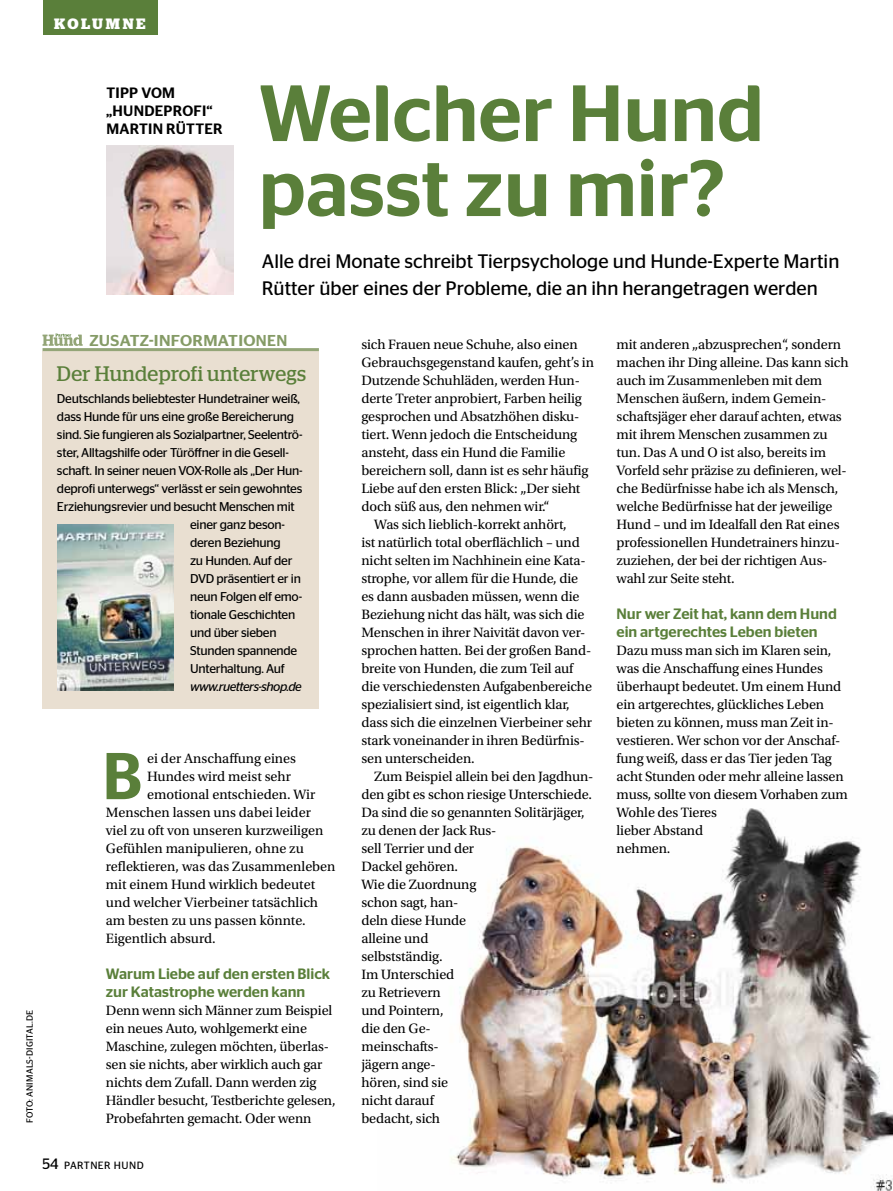
<style>
.page{position:relative;width:893px;height:1191px;background:#fff}
.page>*{position:absolute;margin:0;border:0;box-sizing:border-box;transform-origin:0 0}
.t1{font:500 79.5px/75px "Stag Sans";color:#5a7f3a}
.t2{font:500 66px "Stag Sans";color:#5a7f3a}
.t3{font:21px "Stag";letter-spacing:.015em;color:#5a7f3a}
.t4{font:19.5px/27px "Stag Sans";color:#000}
.t5{font:500 15.75px "Stag Sans";letter-spacing:.015em;color:#859b66;scale:1.06 1}
.t6{font:500 15px/18px "Stag Sans";color:#5a7f3a}
.t7{font:500 15px/18px "Stag Sans";letter-spacing:.02em;color:#000}
.t8{font:700 15px "Stag";letter-spacing:.165em;color:#fff}
.t9{font:14.25px/18px "Utopia Std";letter-spacing:-.01em;color:#000}
.t10{font:12.75px "Stag Sans";letter-spacing:-.02em;color:#000}
.t11{font:italic 12.75px "Stag Sans";letter-spacing:-.04em;color:#000}
.t12{font:10.5px "Stag Sans";color:#000}
.t13{font:9px "Stag Sans";letter-spacing:.02em;color:#000}
.s1{font-size:15px}
</style>
<div class="page">
<img style="left:451px;top:808px;width:442px;height:383px">
<div style="left:43px;top:0;width:115px;height:34px;background:#5a7f3a"></div>
<img style="left:106px;top:146px;width:128px;height:149px">
<div style="left:43px;top:351px;width:276px;height:358px;background:#e9dfd1"></div>
<hr style="left:43px;top:348px;width:276px;height:3px;background:#93a577">
<svg style="left:43px;top:334px;width:40px;height:12px"></svg>
<img style="left:57px;top:524px;width:116px;height:167px">
<p class="t8" style="left:54px;top:15px;width:93px">KOLUMNE</p>
<p class="t7" style="left:106px;top:84px;width:118px">Tipp vom „Hundeprofi“<br>Martin Rütter</p>
<h1 class="t1" style="left:259px;top:76px;width:506px">Welcher Hund passt zu mir?</h1>
<h3 class="t4" style="left:262px;top:247px;width:579px">Alle drei Monate schreibt Tierpsychologe und Hunde-Experte Martin<br>Rütter über eines der Probleme, die an ihn herangetragen werden</h3>
<p class="t5" style="left:89px;top:331px;width:186px">Zusatz-In formationen</p>
<h3 class="t3" style="left:57px;top:361px;width:251px">Der Hundeprofi unterwegs</h3>
<p class="t10" style="left:57px;top:391px;width:245px">Deutschlands beliebtester Hundetrainer weiß,</p>
<p class="t10" style="left:57px;top:409px;width:239px">dass Hunde für uns eine große Bereicherung</p>
<p class="t10" style="left:57px;top:427px;width:247px">sind. Sie fungieren als Sozialpartner, Seelentrö-</p>
<p class="t10" style="left:57px;top:445px;width:233px">ster, Alltagshilfe oder Türöffner in die Gesell-</p>
<p class="t10" style="left:57px;top:463px;width:247px">schaft. I n seiner neuen VOX-Rolle als „Der Hun-</p>
<p class="t10" style="left:57px;top:481px;width:247px">deprofi unterwegs“ verlässt er sein gewohntes</p>
<p class="t10" style="left:57px;top:499px;width:239px">Erziehungsrevier und besucht Menschen mit</p>
<p class="t10" style="left:190px;top:517px;width:96px">einer ganz beson-</p>
<p class="t10" style="left:190px;top:535px;width:92px">deren Beziehung</p>
<p class="t10" style="left:190px;top:553px;width:104px">zu Hunden. Auf der</p>
<p class="t10" style="left:190px;top:571px;width:112px">DVD präsentiert er in</p>
<p class="t10" style="left:190px;top:589px;width:114px">neun Folgen elf emo-</p>
<p class="t10" style="left:190px;top:607px;width:107px">tionale Geschichten</p>
<p class="t10" style="left:190px;top:625px;width:88px">und über sieben</p>
<p class="t10" style="left:190px;top:643px;width:109px">Stunden spannende</p>
<p class="t10" style="left:190px;top:661px;width:96px">Unterhaltung. Auf</p>
<p class="t11" style="left:190px;top:679px;width:113px">www.ruetters-shop.de</p>
<p class="t13" style="left:24px;top:1123px;width:114px;rotate:-90deg">Foto: animals-digital.de</p>
<p class="t9" style="left:147px;top:749px;width:150px">ei der Anschaffung eines</p>
<p class="t9" style="left:147px;top:767px;width:145px">Hundes wird meist sehr</p>
<p class="t9" style="left:147px;top:785px;width:170px">emotional entschieden. Wir</p>
<p class="t9" style="left:106px;top:803px;width:207px">Menschen lassen uns dabei leider</p>
<p class="t9" style="left:106px;top:821px;width:219px">viel zu oft von unseren kurzweiligen</p>
<p class="t9" style="left:106px;top:839px;width:199px">Gefühlen manipulieren, ohne zu</p>
<p class="t9" style="left:106px;top:857px;width:231px">reflektieren, was das Zusammenleben</p>
<p class="t9" style="left:106px;top:875px;width:211px">mit einem Hund wirklich bedeutet</p>
<p class="t9" style="left:106px;top:893px;width:214px">und welcher Vierbeiner tatsächlich</p>
<p class="t9" style="left:106px;top:911px;width:201px">am besten zu uns passen könnte.</p>
<p class="t9" style="left:106px;top:929px;width:111px">Eigentlich absurd.</p>
<p class="t6" style="left:106px;top:964px;width:226px">Warum Liebe auf den ersten Blick zur Katastrophe werden kann</p>
<p class="t9" style="left:106px;top:1001px;width:231px">Denn wenn sich Männer zum Beispiel ein neues Auto, wohlgemerkt eine Maschine, zulegen möchten, überlas&shy;sen sie nichts, aber wirklich auch gar nichts dem Zufall. Dann werden zig Händler besucht, Testberichte gelesen, Probefahrten gemacht. Oder wenn</p>
<h2 class="t2" style="left:102px;top:738px;width:41px">B</h2>
<p class="t12" style="left:43px;top:1159px;width:29px"><span class="s1">54</span> part</p>
<p class="t12" style="left:90px;top:1159px;width:55px">ner hund</p>
<p class="t9" style="left:361px;top:335px;width:218px">sich Frauen neue Schuhe, also einen</p>
<p class="t9" style="left:361px;top:353px;width:234px">Gebrauchsgegenstand kaufen, geht’s in</p>
<p class="t9" style="left:361px;top:371px;width:220px">Dutzende Schuhläden, werden Hun-</p>
<p class="t9" style="left:361px;top:389px;width:222px">derte Treter anprobiert, Farben heilig</p>
<p class="t9" style="left:361px;top:407px;width:219px">gesprochen und Absatzhöhen disku-</p>
<p class="t9" style="left:361px;top:425px;width:217px">tiert. Wenn jedoch die Entscheidung</p>
<p class="t9" style="left:361px;top:443px;width:205px">ansteht, dass ein Hund die Familie</p>
<p class="t9" style="left:361px;top:461px;width:228px">bereichern soll, dann ist es sehr häufig</p>
<p class="t9" style="left:361px;top:479px;width:220px">Liebe auf den ersten Blick: „Der sieht</p>
<p class="t9" style="left:361px;top:497px;width:189px">doch süß aus, den nehmen wir.“</p>
<p class="t9" style="left:374px;top:515px;width:194px">Was sich lieblich-korrekt anhört,</p>
<p class="t9" style="left:361px;top:533px;width:220px">ist natürlich total oberflächlich – und</p>
<p class="t9" style="left:361px;top:551px;width:226px">nicht selten im Nachhinein eine Kata-</p>
<p class="t9" style="left:361px;top:569px;width:218px">strophe, vor allem für die Hunde, die</p>
<p class="t9" style="left:361px;top:587px;width:220px">es dann ausbaden müssen, wenn die</p>
<p class="t9" style="left:361px;top:605px;width:225px">Beziehung nicht das hält, was sich die</p>
<p class="t9" style="left:361px;top:623px;width:226px">Menschen in ihrer Naivität davon ver-</p>
<p class="t9" style="left:361px;top:641px;width:231px">sprochen hatten. Bei der großen Band-</p>
<p class="t9" style="left:361px;top:659px;width:213px">breite von Hunden, die zum Teil auf</p>
<p class="t9" style="left:361px;top:677px;width:232px">die verschiedensten Aufgabenbereiche</p>
<p class="t9" style="left:361px;top:695px;width:210px">spezialisiert sind, ist eigentlich klar,</p>
<p class="t9" style="left:361px;top:713px;width:232px">dass sich die einzelnen Vierbeiner sehr</p>
<p class="t9" style="left:361px;top:731px;width:225px">stark voneinander in ihren Bedürfnis-</p>
<p class="t9" style="left:361px;top:749px;width:115px">sen unterscheiden.</p>
<p class="t9" style="left:374px;top:767px;width:221px">Zum Beispiel allein bei den Jagdhun-</p>
<p class="t9" style="left:361px;top:785px;width:232px">den gibt es schon riesige Unterschiede.</p>
<p class="t9" style="left:361px;top:803px;width:225px">Da sind die so genannten Solitärjäger,</p>
<p class="t9" style="left:361px;top:821px;width:137px">zu denen der Jack Rus-</p>
<p class="t9" style="left:361px;top:839px;width:114px">sell Terrier und der</p>
<p class="t9" style="left:361px;top:857px;width:98px">Dackel gehören.</p>
<p class="t9" style="left:361px;top:875px;width:116px">Wie die Zuordnung</p>
<p class="t9" style="left:361px;top:893px;width:99px">schon sagt, han-</p>
<p class="t9" style="left:361px;top:911px;width:106px">deln diese Hunde</p>
<p class="t9" style="left:361px;top:929px;width:69px">alleine und</p>
<p class="t9" style="left:361px;top:947px;width:83px">selbstständig.</p>
<p class="t9" style="left:361px;top:965px;width:94px">Im Unterschied</p>
<p class="t9" style="left:361px;top:983px;width:81px">zu Retrievern</p>
<p class="t9" style="left:361px;top:1001px;width:84px">und Pointern,</p>
<p class="t9" style="left:361px;top:1019px;width:71px">die den Ge-</p>
<p class="t9" style="left:361px;top:1037px;width:79px">meinschafts-</p>
<p class="t9" style="left:361px;top:1055px;width:76px">jägern ange-</p>
<p class="t9" style="left:361px;top:1073px;width:88px">hören, sind sie</p>
<p class="t9" style="left:361px;top:1091px;width:74px">nicht darauf</p>
<p class="t9" style="left:361px;top:1109px;width:80px">bedacht, sich</p>
<p class="t9" style="left:617px;top:335px;width:234px">mit anderen „abzusprechen“, sondern machen ihr Ding alleine. Das kann sich auch im Zusammenleben mit dem Menschen äußern, indem Gemein&shy;schaftsjäger eher darauf achten, etwas mit ihrem Menschen zusammen zu tun. Das A und O ist also, bereits im Vorfeld sehr präzise zu definieren, wel&shy;che Bedürfnisse habe ich als Mensch, welche Bedürfnisse hat der jeweilige Hund – und im Idealfall den Rat eines professionellen Hundetrainers hinzu&shy;zuziehen, der bei der richtigen Aus&shy;wahl zur Seite steht.</p>
<p class="t6" style="left:617px;top:604px;width:222px">Nur wer Zeit hat, kann dem Hund ein artgerechtes Leben bieten</p>
<p class="t9" style="left:617px;top:641px;width:233px">Dazu muss man sich im Klaren sein, was die Anschaffung eines Hundes überhaupt bedeutet. Um einem Hund ein artgerechtes, glückliches Leben bieten zu können, muss man Zeit in&shy;vestieren. Wer schon vor der Anschaf&shy;fung weiß, dass er das Tier jeden Tag acht Stunden oder mehr alleine lassen muss, sollte von diesem Vorhaben zum<br>Wohle des Tieres<br>lieber Abstand<br>nehmen.</p>
</div>
